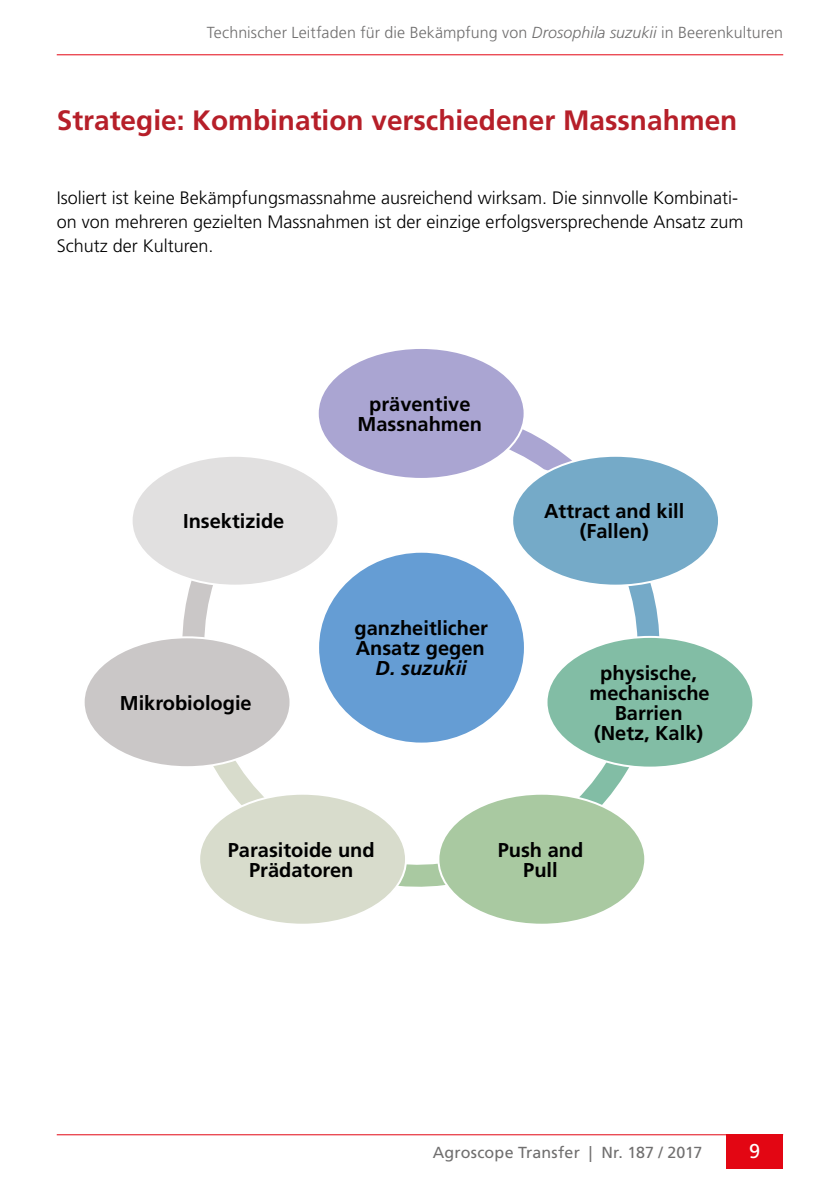
<style>
.page{position:relative;width:840px;height:1191px;background:#fff}
.page>*{position:absolute;margin:0;border:0;box-sizing:border-box;transform-origin:0 0}
.t1{font:700 28px "Frutiger LT Std";color:#b61f29}
.t2{font:700 20px/20px "Frutiger LT Std";color:#000;text-align:center}
.t3{font:italic 700 20px "Frutiger LT Std";color:#000}
.t4{font:20px "Frutiger LT Std";color:#fff}
.t5{font:300 18px/24px "Frutiger LT Std";color:#000}
.t6{font:300 16px "Frutiger LT Std";letter-spacing:.005em;color:#706f6f}
.t7{font:16px "Frutiger LT Std";letter-spacing:.01em;color:#706f6f}
.s1{font-style:italic}
</style>
<div class="page">
<hr style="left:57px;top:54px;width:725px;height:1px;background:#e30613">
<hr style="left:57px;top:1134px;width:725px;height:1px;background:#e30613">
<div style="left:726px;top:1134px;width:56px;height:34px;background:#e30613"></div>
<svg style="left:182px;top:429px;width:479px;height:458px"></svg>
<div style="left:317px;top:348px;width:207px;height:131px;background:#aaa5d2;border-radius:50%"></div>
<div style="left:512px;top:456px;width:206px;height:129px;background:#75aac8;border-radius:50%"></div>
<div style="left:546px;top:637px;width:207px;height:130px;background:#82bda5;border-radius:50%"></div>
<div style="left:438px;top:793px;width:207px;height:131px;background:#a9c9a1;border-radius:50%"></div>
<div style="left:199px;top:793px;width:207px;height:131px;background:#d8dccc;border-radius:50%"></div>
<div style="left:84px;top:637px;width:206px;height:130px;background:#cac7c7;border-radius:50%"></div>
<div style="left:131px;top:456px;width:207px;height:129px;background:#e1e0e0;border-radius:50%"></div>
<div style="left:318px;top:552px;width:206px;height:191px;background:#659dd4;border-radius:50%"></div>
<p class="t6" style="left:207px;top:23px;width:577px">Technischer Leitfaden für die Bekämpfung von <span class="s1">Drosophila suzukii</span> in Beerenkulturen</p>
<h1 class="t1" style="left:57px;top:104px;width:681px">Strategie: Kombination verschiedener Massnahmen</h1>
<p class="t5" style="left:57px;top:186px;width:688px">Isoliert ist keine Bekämpfungsmassnahme ausreichend wirksam. Die sinnvolle Kombinati&shy;on von mehreren gezielten Massnahmen ist der einzige erfolgsversprechende Ansatz zum<br>Schutz der Kulturen.</p>
<p class="t2" style="left:183px;top:511px;width:103px">Insektizide</p>
<p class="t2" style="left:120px;top:693px;width:133px">Mikrobiologie</p>
<p class="t2" style="left:357px;top:394px;width:126px">präventive<br>Massnahmen</p>
<p class="t2" style="left:354px;top:618px;width:135px;text-align:left">ganzheitlicher<br>Ansatz gegen</p>
<p class="t3" style="left:375px;top:656px;width:93px">D. suzukii</p>
<p class="t2" style="left:544px;top:501px;width:142px">Attract and kill (Fallen)</p>
<p class="t2" style="left:589px;top:663px;width:121px">physische, mechanische<br>Barrien (Netz, Kalk)</p>
<p class="t2" style="left:228px;top:839px;width:148px">Parasitoide und<br>Prädatoren</p>
<p class="t2" style="left:497px;top:839px;width:87px">Push and<br>Pull</p>
<p class="t7" style="left:432px;top:1143px;width:271px">Agroscope Transfer | Nr. 187 / 2017</p>
<p class="t4" style="left:748px;top:1139px;width:13px">9</p>
</div>
